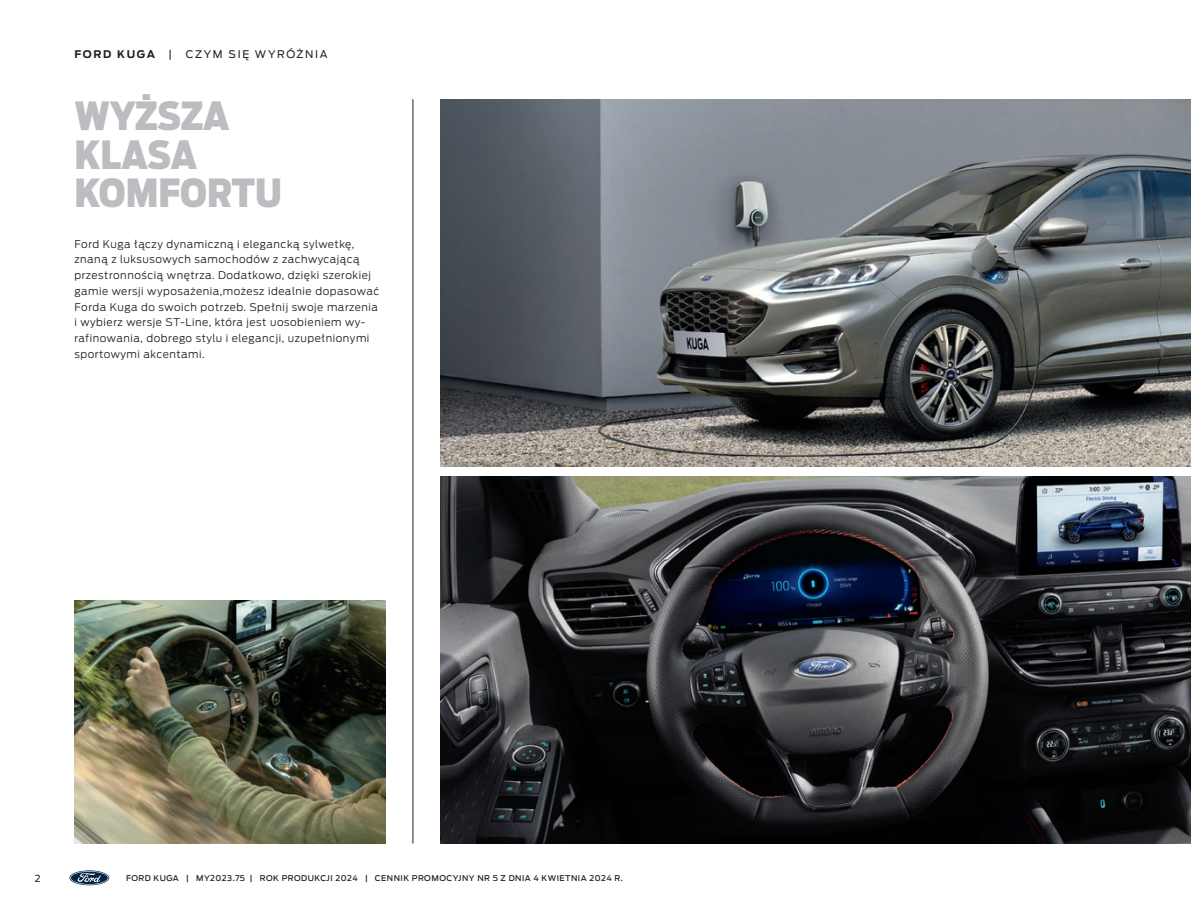
<style>
.page{position:relative;width:1191px;height:918px;background:#fff}
.page>*{position:absolute;margin:0;border:0;box-sizing:border-box;transform-origin:0 0}
.t1{font:900 38.5px/38.5px "Ford Antenna Cond";letter-spacing:-.005em;color:#bcbdc0}
.t2{font:300 10.5px/15.8px "Ford Antenna";letter-spacing:.05em;color:#231f20}
.t3{font:10.5px "Ford Antenna";letter-spacing:.16em;color:#231f20}
.t4{font:700 10.5px "Ford Antenna";letter-spacing:.15em;color:#231f20}
.t5{font:9.62px "Ford Antenna";color:#231f20}
.t6{font:500 7.88px "Ford Antenna";letter-spacing:.06em;color:#231f20}
</style>
<div class="page">
<svg style="left:69px;top:870px;width:40px;height:15px"></svg>
<svg style="left:70px;top:871px;width:38px;height:13px"></svg>
<img style="left:440px;top:476px;width:751px;height:367px">
<img style="left:74px;top:600px;width:311px;height:243px">
<img style="left:440px;top:99px;width:751px;height:367px">
<hr style="left:412px;top:99px;width:1px;height:744px;background:#231f20">
<p class="t4" style="left:74px;top:45px;width:82px">FORD KUGA</p>
<p class="t3" style="left:168px;top:45px;width:5px">|</p>
<p class="t3" style="left:186px;top:45px;width:143px">CZYM SIĘ WYRÓŻNIA</p>
<h1 class="t1" style="left:74px;top:92px;width:209px">WYŻSZA<br>KLASA<br>KOMFORTU</h1>
<p class="t2" style="left:74px;top:235px;width:306px">Ford Kuga łączy dynamiczną i elegancką sylwetkę, znaną z luksusowych samochodów z zachwycającą przestronnością wnętrza. Dodatkowo, dzięki szerokiej gamie wersji wyposażenia,możesz idealnie dopasować Forda Kuga do swoich potrzeb. Spełnij swoje marzenia i wybierz wersje ST-Line, która jest uosobieniem wy&shy;rafinowania, dobrego stylu i elegancji, uzupełnionymi sportowymi akcentami.</p>
<p class="t5" style="left:35px;top:870px;width:7px">2</p>
<p class="t6" style="left:126px;top:871px;width:498px">FORD KUGA | MY2023.75 | ROK PRODUKCJI 2024 | CENNIK PROMOCYJNY NR 5 Z DNIA 4 KWIETNIA 2024 R.</p>
</div>
